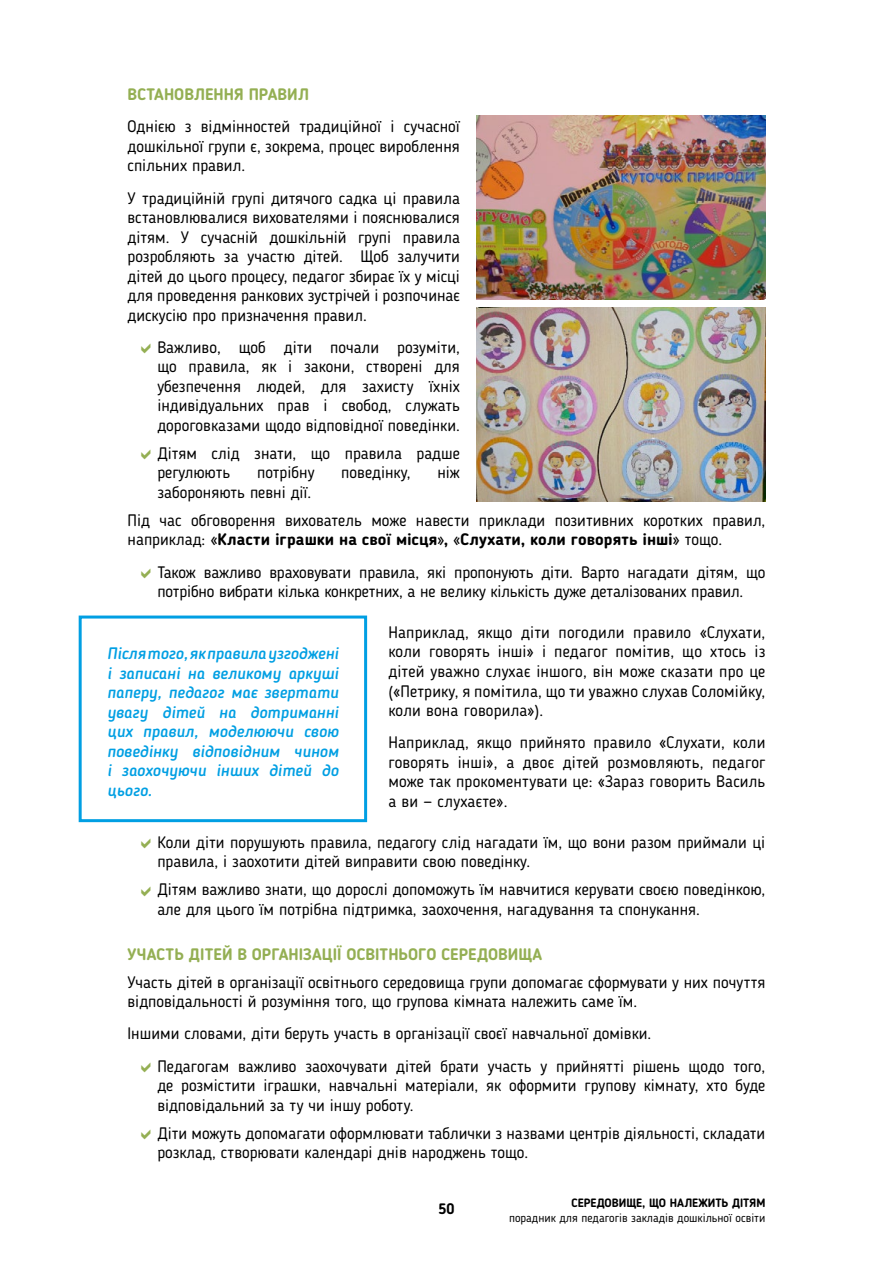
<style>
.page{position:relative;width:893px;height:1263px;background:#fff}
.page>*{position:absolute;margin:0;border:0;box-sizing:border-box;transform-origin:0 0}
.t1{font:16.5px/19.5px "Blogger Sans";color:#000}
.t2{font:italic 500 16.5px/19.5px "Blogger Sans";color:#009fe3;text-align:justify}
.t3{font:700 16.5px "Blogger Sans";letter-spacing:.005em;color:#94af53}
.t4{font:700 15px "Blogger Sans";color:#000}
.t5{font:12px "Blogger Sans";color:#000}
.t6{font:700 12px "Blogger Sans";color:#000}
.s1{font-weight:700}
</style>
<div class="page">
<img style="left:477px;top:115px;width:288px;height:184px">
<img style="left:477px;top:308px;width:288px;height:194px">
<div style="left:79px;top:615px;width:288px;height:207px;border:3px solid #009fe3"></div>
<p class="t3" style="left:128px;top:84px;width:183px">ВСТАНОВЛЕННЯ ПРАВИЛ</p>
<p class="t1" style="left:128px;top:117px;width:334px;text-align:justify">Однією з відмінностей традиційної і сучасної дошкільної групи є, зокрема, процес вироблення спільних правил.</p>
<p class="t1" style="left:128px;top:188px;width:334px;text-align:justify">У традиційній групі дитячого садка ці правила встановлювалися вихователями і пояснювалися дітям. У сучасній дошкільній групі правила розробляють за участю дітей. Щоб залучити дітей до цього процесу, педагог збирає їх у місці для проведення ранкових зустрічей і розпочинає дискусію про призначення правил.</p>
<p class="t1" style="left:157px;top:337px;width:304px;text-align:justify">Важливо, щоб діти почали розуміти, що правила, як і закони, створені для убезпечення людей, для захисту їхніх індивідуальних прав і свобод, служать дороговказами щодо відповідної поведінки.</p>
<p class="t1" style="left:157px;top:443px;width:304px">Дітям слід знати, що правила радше регулюють</p>
<p class="t1" style="left:257px;top:463px;width:59px">потрібну</p>
<p class="t1" style="left:341px;top:463px;width:71px">поведінку,</p>
<p class="t1" style="left:437px;top:463px;width:24px">ніж</p>
<p class="t1" style="left:128px;top:478px;width:639px;line-height:28px;text-indent:30px">забороняють певні дії.<br>Під час обговорення вихователь може навести приклади позитивних коротких правил,</p>
<p class="t1" style="left:157px;top:523px;width:610px;line-height:32.2px;text-indent:-30px">наприклад: <span class="s1">«Класти іграшки на свої місця», «Слухати, коли говорять інші»</span> тощо.<br>Також важливо враховувати правила, які пропонують діти. Варто нагадати дітям, що</p>
<p class="t1" style="left:157px;top:582px;width:587px">потрібно вибрати кілька конкретних, а не велику кількість дуже деталізованих правил.</p>
<p class="t1" style="left:388px;top:622px;width:379px;text-align:justify">Наприклад, якщо діти погодили правило «Слухати, коли говорять інші» і педагог помітив, що хтось із дітей уважно слухає іншого, він може сказати про це («Петрику, я помітила, що ти уважно слухав Соломійку, коли вона говорила»).</p>
<p class="t1" style="left:388px;top:733px;width:379px;text-align:justify">Наприклад, якщо прийнято правило «Слухати, коли говорять інші», а двоє дітей розмовляють, педагог може так прокоментувати це: «Зараз говорить Василь а ви — слухаєте».</p>
<p class="t1" style="left:157px;top:832px;width:609px">Коли діти порушують правила, педагогу слід нагадати їм, що вони разом приймали ці правила, і заохотити дітей виправити свою поведінку.</p>
<p class="t1" style="left:157px;top:879px;width:610px">Дітям важливо знати, що дорослі допоможуть їм навчитися керувати своєю поведінкою, але для цього їм потрібна підтримка, заохочення, нагадування та спонукання.</p>
<p class="t3" style="left:128px;top:944px;width:416px">УЧАСТЬ ДІТЕЙ В ОРГАНІЗАЦІЇ ОСВІТНЬОГО СЕРЕДОВИЩА</p>
<p class="t1" style="left:128px;top:972px;width:639px">Участь дітей в організації освітнього середовища групи допомагає сформувати у них почуття відповідальності й розуміння того, що групова кімната належить саме їм.</p>
<p class="t1" style="left:157px;top:1017px;width:609px;line-height:32.2px;text-indent:-30px">Іншими словами, діти беруть участь в організації своєї навчальної домівки.<br>Педагогам важливо заохочувати дітей брати участь у прийнятті рішень щодо того,</p>
<p class="t1" style="left:157px;top:1075px;width:610px">де розмістити іграшки, навчальні матеріали, як оформити групову кімнату, хто буде відповідальний за ту чи іншу роботу.</p>
<p class="t1" style="left:157px;top:1123px;width:609px">Діти можуть допомагати оформлювати таблички з назвами центрів діяльності, складати розклад, створювати календарі днів народжень тощо.</p>
<p class="t2" style="left:107px;top:643px;width:233px">Після того, як правила узгоджені і записані на великому аркуші паперу, педагог має звертати увагу дітей на дотриманні цих правил, моделюючи свою поведінку відповідним чином і заохочуючи інших дітей до цього.</p>
<p class="t4" style="left:438px;top:1200px;width:18px">50</p>
<p class="t6" style="left:571px;top:1195px;width:195px">СЕРЕДОВИЩЕ, ЩО НАЛЕЖИТЬ ДІТЯМ</p>
<p class="t5" style="left:509px;top:1211px;width:258px">порадник для педагогів закладів дошкільної освіти</p>
</div>
